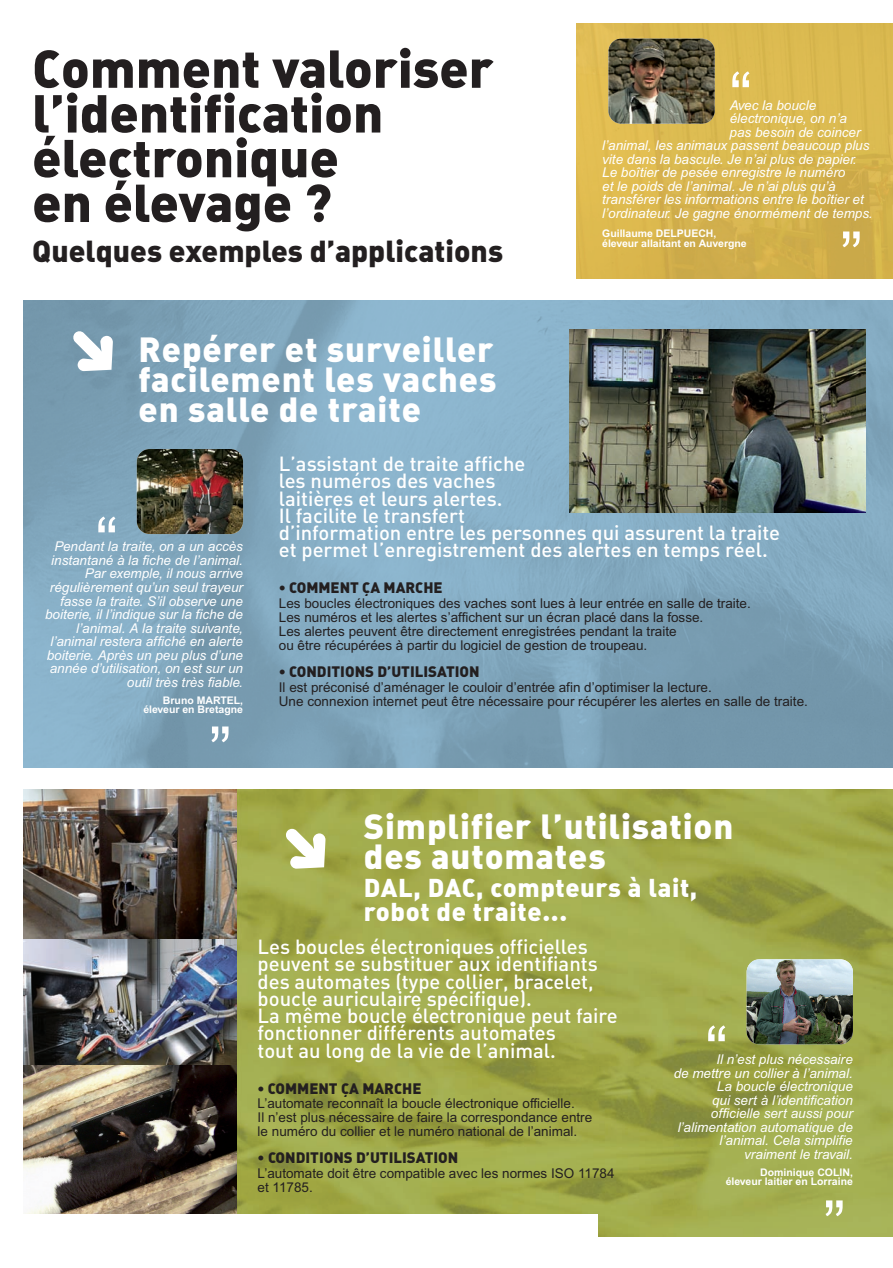
<style>
.page{position:relative;width:893px;height:1268px;background:#fff}
.page>*{position:absolute;margin:0;border:0;box-sizing:border-box;transform-origin:0 0}
.t1{font:67.5px "Arial";color:#fff}
.t2{font:52.5px/44.7px "DIN Black Alternate";color:#231f20}
.t3{font:34.5px/30px "DIN Black Alternate";letter-spacing:.025em;color:#fff;text-align:justify}
.t4{font:30px "DIN Black Alternate";color:#231f20}
.t5{font:25.5px/24px "DIN Black Alternate";letter-spacing:.025em;color:#fff}
.t6{font:20.25px/17.2px "DIN Medium Alternate";color:#fff}
.t7{font:15px "DIN Black Alternate";color:#231f20}
.t8{font:italic 13.5px/13.5px "Arial";color:#fff;text-align:right}
.t9{font:13.5px/14.2px "Arial";color:#231f20}
.t10{font:700 10.5px/9px "Arial";color:#fff;text-align:right}
</style>
<div class="page">
<img style="left:576px;top:24px;width:317px;height:255px">
<img style="left:24px;top:300px;width:869px;height:468px">
<img style="left:236px;top:789px;width:657px;height:447px">
<img style="left:570px;top:330px;width:296px;height:183px">
<img style="left:24px;top:789px;width:212px;height:425px">
<div style="left:10px;top:1214px;width:588px;height:43px;background:#fff"></div>
<img style="left:137px;top:449px;width:106px;height:85px">
<img style="left:747px;top:959px;width:106px;height:85px">
<img style="left:608px;top:39px;width:107px;height:85px">
<div style="left:73px;top:331px;width:40px;height:40px;background:#7396ab"></div>
<svg style="left:285px;top:828px;width:41px;height:41px;background:#a1a948"></svg>
<h2 class="t2" style="left:32px;top:51px;width:463px">Comment valoriser l’identification électronique<br>en élevage ?</h2>
<h3 class="t4" style="left:32px;top:241px;width:472px">Quelques exemples d’applications</h3>
<h3 class="t3" style="left:139px;top:338px;width:359px">Repérer et surveiller facilement les vaches en salle de traite</h3>
<h1 class="t1" style="left:730px;top:72px;width:24px">“</h1>
<p class="t8" style="left:730px;top:99px;width:88px">Avec la boucle</p>
<p class="t8" style="left:730px;top:113px;width:119px">électronique, on n’a</p>
<p class="t8" style="left:729px;top:126px;width:133px">pas besoin de coincer</p>
<p class="t8" style="left:602px;top:140px;width:269px">l’animal, les animaux passent beaucoup plus</p>
<p class="t8" style="left:602px;top:153px;width:256px">vite dans la bascule. Je n’ai plus de papier.</p>
<p class="t8" style="left:602px;top:167px;width:245px">Le boîtier de pesée enregistre le numéro</p>
<p class="t8" style="left:602px;top:180px;width:235px">et le poids de l’animal. Je n’ai plus qu’à</p>
<p class="t8" style="left:602px;top:194px;width:263px">transférer les informations entre le boîtier et</p>
<p class="t8" style="left:602px;top:207px;width:272px">l’ordinateur. Je gagne énormément de temps.</p>
<p class="t10" style="left:602px;top:229px;width:146px;line-height:10.5px;text-align:left">Guillaume DELPUECH, éleveur allaitant en Auvergne</p>
<h1 class="t1" style="left:840px;top:232px;width:24px">”</h1>
<h1 class="t1" style="left:96px;top:517px;width:24px">“</h1>
<p class="t8" style="left:45px;top:541px;width:199px">Pendant la traite, on a un accès instantané à la fiche de l’animal.<br>Par exemple, il nous arrive régulièrement qu’un seul trayeur fasse la traite. S’il observe une boiterie, il l’indique sur la fiche de l’animal. A la traite suivante, l’animal restera affiché en alerte boiterie. Après un peu plus d’une année d’utilisation, on est sur un outil très très fiable.</p>
<p class="t10" style="left:143px;top:697px;width:101px">Bruno MARTEL, éleveur en Bretagne</p>
<h1 class="t1" style="left:209px;top:727px;width:24px">”</h1>
<h3 class="t6" style="left:279px;top:457px;width:503px">L’assistant de traite affiche<br>les numéros des vaches<br>laitières et leurs alertes.<br>Il facilite le transfert<br>d’information entre les personnes qui assurent la traite et permet l’enregistrement des alertes en temps réel.</h3>
<p class="t7" style="left:279px;top:583px;width:165px">• COMMENT ÇA MARCHE</p>
<p class="t9" style="left:279px;top:597px;width:473px">Les boucles électroniques des vaches sont lues à leur entrée en salle de traite.<br>Les numéros et les alertes s’affichent sur un écran placé dans la fosse.<br>Les alertes peuvent être directement enregistrées pendant la traite<br>ou être récupérées à partir du logiciel de gestion de troupeau.</p>
<p class="t7" style="left:279px;top:667px;width:202px">• CONDITIONS D’UTILISATION</p>
<p class="t9" style="left:279px;top:681px;width:530px">Il est préconisé d’aménager le couloir d’entrée afin d’optimiser la lecture.<br>Une connexion internet peut être nécessaire pour récupérer les alertes en salle de traite.</p>
<h3 class="t3" style="left:364px;top:814px;width:371px">Simplifier l’utilisation des automates</h3>
<h3 class="t5" style="left:364px;top:878px;width:335px">DAL, DAC, compteurs à lait, robot de traite...</h3>
<p class="t6" style="left:258px;top:940px;width:362px">Les boucles électroniques officielles peuvent se substituer aux identifiants des automates (type collier, bracelet, boucle auriculaire spécifique).<br>La même boucle électronique peut faire fonctionner différents automates<br>tout au long de la vie de l’animal.</p>
<p class="t7" style="left:258px;top:1083px;width:165px">• COMMENT ÇA MARCHE</p>
<p class="t9" style="left:258px;top:1097px;width:336px">L’automate reconnaît la boucle électronique officielle.<br>Il n’est plus nécessaire de faire la correspondance entre le numéro du collier et le numéro national de l’animal.</p>
<p class="t7" style="left:258px;top:1152px;width:202px">• CONDITIONS D’UTILISATION</p>
<p class="t9" style="left:258px;top:1167px;width:358px">L’automate doit être compatible avec les normes ISO 11784 et 11785.</p>
<h1 class="t1" style="left:705px;top:1026px;width:24px">“</h1>
<p class="t8" style="left:674px;top:1054px;width:181px">Il n’est plus nécessaire<br>de mettre un collier à l’animal.<br>La boucle électronique<br>qui sert à l’identification officielle sert aussi pour l’alimentation automatique de l’animal. Cela simplifie vraiment le travail.</p>
<p class="t10" style="left:726px;top:1169px;width:129px">Dominique COLIN, éleveur laitier en Lorraine</p>
<h1 class="t1" style="left:823px;top:1201px;width:24px">”</h1>
</div>
